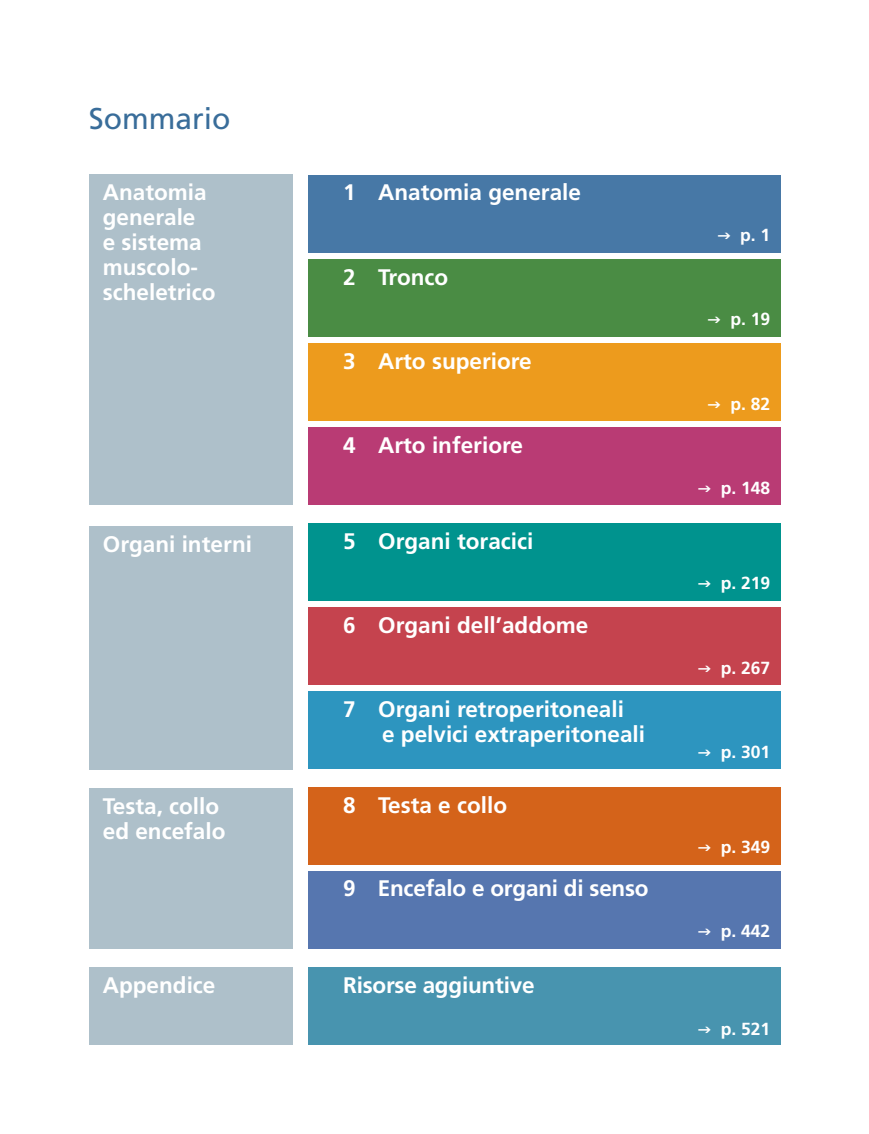
<style>
.page{position:relative;width:869px;height:1134px;background:#fff}
.page>*{position:absolute;margin:0;border:0;box-sizing:border-box;transform-origin:0 0}
.t1{font:30px "Frutiger LT Std";color:#396d9a}
.t2{font:700 22.5px/25px "Frutiger LT Std";color:#fff}
.t3{font:700 17.5px "Frutiger LT Std";color:#fff}
</style>
<div class="page">
<div style="left:307px;top:175px;width:473px;height:78px;background:#4778a6"></div>
<div style="left:307px;top:259px;width:473px;height:78px;background:#4a8c44"></div>
<div style="left:307px;top:343px;width:473px;height:78px;background:#ed9b1d"></div>
<div style="left:307px;top:427px;width:473px;height:78px;background:#b93b74"></div>
<div style="left:307px;top:523px;width:473px;height:78px;background:#00938e"></div>
<div style="left:307px;top:607px;width:473px;height:78px;background:#c5434e"></div>
<div style="left:307px;top:691px;width:473px;height:78px;background:#2d95bf"></div>
<div style="left:307px;top:787px;width:473px;height:78px;background:#d4631a"></div>
<div style="left:307px;top:871px;width:473px;height:77px;background:#5676af"></div>
<div style="left:307px;top:967px;width:473px;height:78px;background:#4894af"></div>
<div style="left:89px;top:175px;width:203px;height:330px;background:#aec0ca"></div>
<div style="left:89px;top:526px;width:203px;height:243px;background:#aec0ca"></div>
<div style="left:89px;top:788px;width:203px;height:160px;background:#aec0ca"></div>
<div style="left:89px;top:967px;width:203px;height:78px;background:#aec0ca"></div>
<h1 class="t1" style="left:89px;top:101px;width:143px">Sommario</h1>
<p class="t2" style="left:103px;top:180px;width:114px">Anatomia generale<br>e sistema muscolo&shy;scheletrico</p>
<p class="t2" style="left:343px;top:180px;width:239px">1 Anatomia generale</p>
<p class="t2" style="left:343px;top:264px;width:107px">2 Tronco</p>
<p class="t3" style="left:716px;top:225px;width:56px">→ p. 1</p>
<p class="t3" style="left:706px;top:309px;width:65px">→ p. 19</p>
<p class="t2" style="left:343px;top:349px;width:190px">3 Arto superiore</p>
<p class="t3" style="left:706px;top:393px;width:65px">→ p. 82</p>
<p class="t2" style="left:343px;top:433px;width:181px">4 Arto inferiore</p>
<p class="t3" style="left:696px;top:477px;width:75px">→ p. 148</p>
<p class="t2" style="left:103px;top:531px;width:151px">Organi interni</p>
<p class="t2" style="left:343px;top:528px;width:192px">5 Organi toracici</p>
<p class="t3" style="left:696px;top:573px;width:75px">→ p. 219</p>
<p class="t2" style="left:343px;top:613px;width:247px">6 Organi dell’addome</p>
<p class="t3" style="left:696px;top:657px;width:75px">→ p. 267</p>
<p class="t2" style="left:382px;top:697px;width:264px;text-indent:-39px">7 Organi retroperitoneali<br>e pelvici extraperitoneali</p>
<p class="t3" style="left:696px;top:741px;width:75px">→ p. 301</p>
<p class="t2" style="left:103px;top:793px;width:124px">Testa, collo ed encefalo</p>
<p class="t2" style="left:343px;top:792px;width:165px">8 Testa e collo</p>
<p class="t3" style="left:696px;top:837px;width:75px">→ p. 349</p>
<p class="t2" style="left:343px;top:876px;width:307px">9 Encefalo e organi di senso</p>
<p class="t3" style="left:696px;top:921px;width:75px">→ p. 442</p>
<p class="t2" style="left:103px;top:973px;width:114px">Appendice</p>
<p class="t2" style="left:343px;top:973px;width:193px">Risorse aggiuntive</p>
<p class="t3" style="left:696px;top:1018px;width:75px">→ p. 521</p>
</div>
